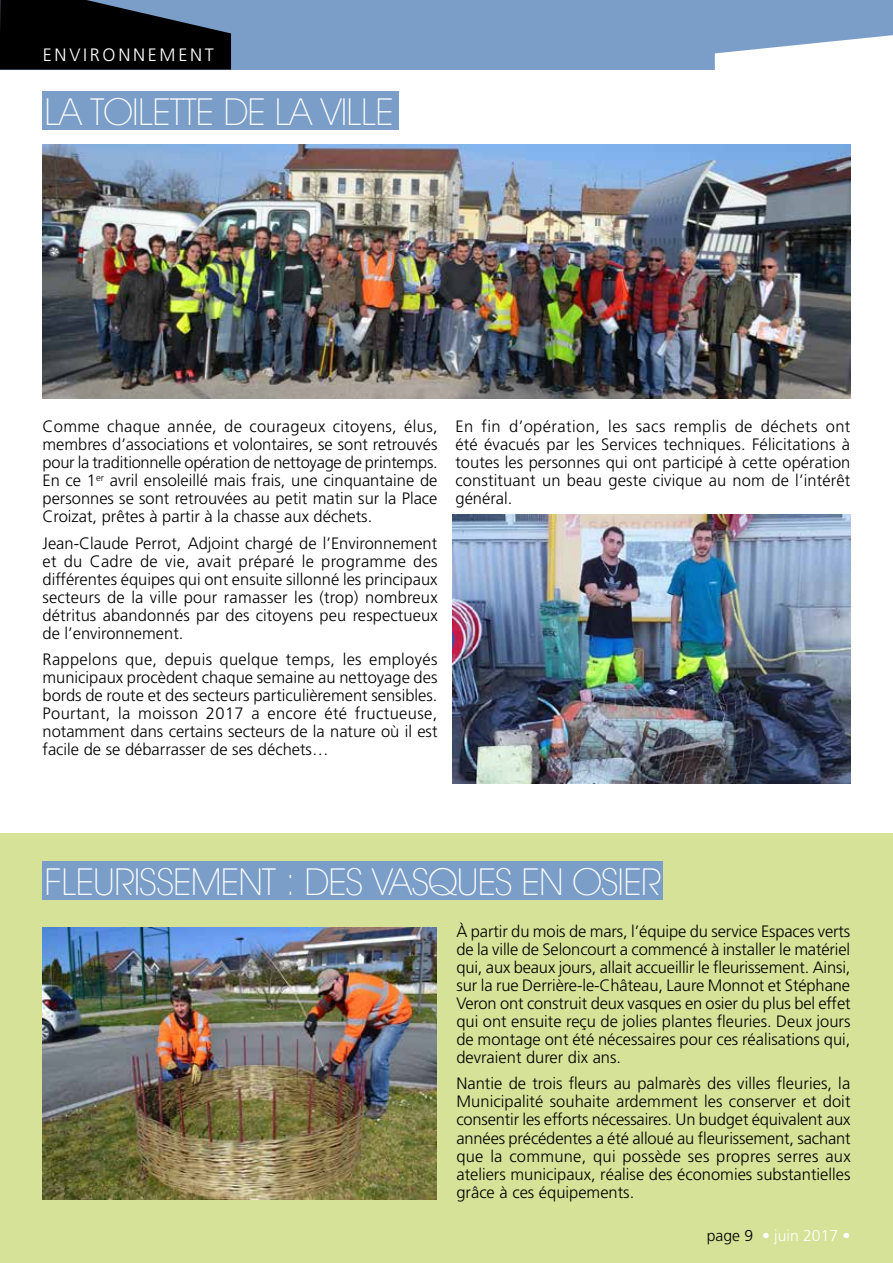
<style>
.page{position:relative;width:893px;height:1263px;background:#fff}
.page>*{position:absolute;margin:0;border:0;box-sizing:border-box;transform-origin:0 0}
.t1{font:200 37.5px "Avant Garde IT Cby BT";letter-spacing:-.02em;color:#fff}
.t2{font:300 18px "Frutiger";letter-spacing:.15em;color:#fff}
.t3{font:300 16.5px/18px "Frutiger";color:#000;text-align:justify}
.t4{font:300 15.75px "Frutiger";color:#fff}
.s1{color:#000}
</style>
<div class="page">
<div style="left:0;top:833px;width:893px;height:430px;background:#d6e298"></div>
<div style="left:0;top:0;width:893px;height:70px;background:#7b9ec8"></div>
<svg style="left:715px;top:35px;width:178px;height:35px"></svg>
<svg style="left:0;top:0;width:231px;height:70px;background:#13181f"></svg>
<div style="left:43px;top:91px;width:356px;height:39px;background:#7b9ec8"></div>
<div style="left:43px;top:862px;width:620px;height:38px;background:#7b9ec8"></div>
<img style="left:452px;top:514px;width:398px;height:270px">
<img style="left:43px;top:145px;width:807px;height:254px">
<img style="left:43px;top:927px;width:394px;height:273px">
<p class="t2" style="left:43px;top:45px;width:173px">ENVIRONNEMENT</p>
<h1 class="t1" style="left:45px;top:89px;width:351px">LA TOILETTE DE LA VILLE</h1>
<p class="t3" style="left:43px;top:418px;width:397px">Comme chaque année, de courageux citoyens, élus, membres d’associations et volontaires, se sont retrouvés pour la traditionnelle opération de nettoyage de printemps.<br>En ce 1<sup>er</sup> avril ensoleillé mais frais, une cinquantaine de personnes se sont retrouvées au petit matin sur la Place Croizat, prêtes à partir à la chasse aux déchets.</p>
<p class="t3" style="left:43px;top:534px;width:397px">Jean-Claude Perrot, Adjoint chargé de l’Environnement et du Cadre de vie, avait préparé le programme des différentes équipes qui ont ensuite sillonné les principaux secteurs de la ville pour ramasser les (trop) nombreux détritus abandonnés par des citoyens peu respectueux de l’environnement.</p>
<p class="t3" style="left:43px;top:651px;width:396px">Rappelons que, depuis quelque temps, les employés municipaux procèdent chaque semaine au nettoyage des bords de route et des secteurs particulièrement sensibles.<br>Pourtant, la moisson 2017 a encore été fructueuse, notamment dans certains secteurs de la nature où il est facile de se débarrasser de ses déchets…</p>
<p class="t3" style="left:455px;top:418px;width:396px">En fin d’opération, les sacs remplis de déchets ont été évacués par les Services techniques. Félicitations à toutes les personnes qui ont participé à cette opération constituant un beau geste civique au nom de l’intérêt général.</p>
<h1 class="t1" style="left:45px;top:859px;width:618px">FLEURISSEMENT : DES VASQUES EN OSIER</h1>
<p class="t3" style="left:456px;top:922px;width:396px">À partir du mois de mars, l’équipe du service Espaces verts de la ville de Seloncourt a commencé à installer le matériel qui, aux beaux jours, allait accueillir le fleurissement. Ainsi, sur la rue Derrière-le-Château, Laure Monnot et Stéphane Veron ont construit deux vasques en osier du plus bel effet qui ont ensuite reçu de jolies plantes fleuries. Deux jours de montage ont été nécessaires pour ces réalisations qui, devraient durer dix ans.</p>
<p class="t3" style="left:456px;top:1075px;width:396px">Nantie de trois fleurs au palmarès des villes fleuries, la Municipalité souhaite ardemment les conserver et doit consentir les efforts nécessaires. Un budget équivalent aux années précédentes a été alloué au fleurissement, sachant que la commune, qui possède ses propres serres aux ateliers municipaux, réalise des économies substantielles grâce à ces équipements.</p>
<p class="t4" style="left:707px;top:1226px;width:145px"><span class="s1">page 9</span> • juin 2017 •</p>
</div>
